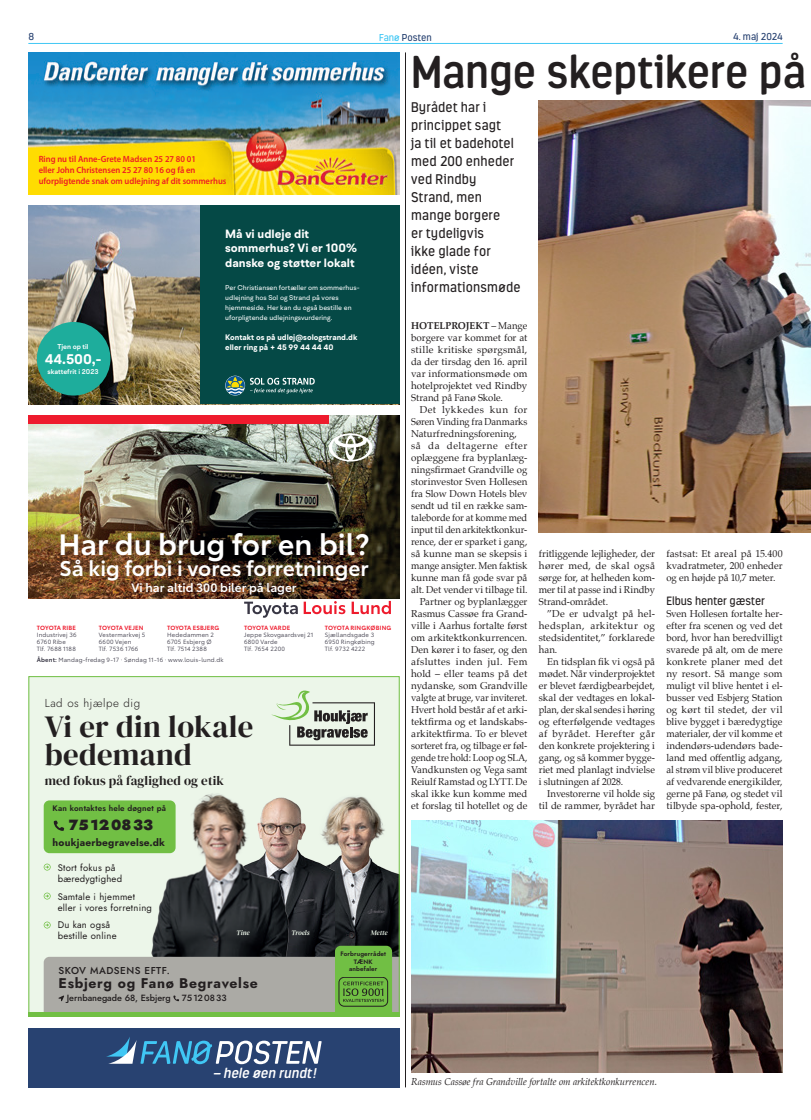
<style>
.page{position:relative;width:811px;height:1120px;background:#fff}
.page>*{position:absolute;margin:0;border:0;box-sizing:border-box;transform-origin:0 0}
.Overskrift_1{font:600 46px "Estandar Rounded";letter-spacing:-.01em;color:#231f20}
.t1{font:30.8px/27.7px "DM Serif Display";letter-spacing:.01em;color:#231f20}
.t2{font:600 29px "Toyota Type";color:#fff}
.t3{font:600 21px "Toyota Type";color:#fff}
.t4{font:900 14.8px "Jost";color:#231f20}
.t5{font:italic 600 14.2px "Estandar Rounded";color:#fff}
.Underrubrik{font:14px/18px "Estandar Rounded";letter-spacing:.01em;color:#231f20;scale:.96 1}
.t6{font:700 14px "Jost";letter-spacing:.05em;color:#231f20}
.t7{font:700 14px "BR Hendrix";color:#fff}
.t8{font:13px "DM Serif Display";letter-spacing:.01em;color:#231f20}
.t9{font:700 12px/14.4px "BR Hendrix";color:#fff}
.t10{font:600 12px "Toyota Type";color:#fff}
.Mellemrubrik{font:12px "Estandar Rounded";color:#231f20;scale:.96 1}
.t11{font:300 11.5px "Jost";letter-spacing:.05em;color:#231f20}
.t12{font:700 10.1px "Jost";letter-spacing:.02em;color:#231f20}
.Brødtekst{font:10px/12px "Palatino";color:#231f20;text-align:justify}
.Brødtekst-2{font:10px/12px "Palatino";color:#231f20;text-align:justify;scale:.96 1}
.Afsnit_efter_fane{font:10px/12px "Palatino";color:#231f20;text-align:justify}
.Afsnit_efter_fane-2{font:10px/12px "Palatino";color:#231f20;text-align:justify;scale:.96 1}
.Billedtekst{font:italic 10px "Palatino";letter-spacing:-.005em;color:#231f20;scale:.96 1}
.t13{font:10px "Estandar Rounded";color:#284271}
.t14{font:500 10px "Jost";letter-spacing:.05em;color:#231f20}
.t15{font:9.5px/11px "Jost";letter-spacing:.025em;color:#231f20}
.t16{font:600 9px/11px "Myriad Pro";color:#ee1d23;scale:.95 1}
.t17{font:500 9px "Jost";color:#231f20}
.t18{font:700 8px/9.9px "BR Hendrix";color:#fff}
.t19{font:600 8px "Jost";letter-spacing:.025em;color:#231f20}
.t20{font:7px/9.9px "BR Hendrix";color:#fff}
.t21{font:600 7px "BR Hendrix";color:#fff}
.t22{font:italic 7px "DM Serif Text";letter-spacing:-.005em;color:#ecf6e9}
.t23{font:600 6.4px/8px "Jost";letter-spacing:.025em;color:#231f20;text-align:center}
.t24{font:6px/7px "Toyota Type";letter-spacing:.02em;color:#383644}
.s1{color:#40c7f4}
.s2{font-weight:600;color:#ee1b2d}
.s3{font-weight:600}
.s4{font-weight:700}
</style>
<div class="page">
<hr style="left:28px;top:43px;width:754px;height:1px;background:#40c7f4">
<img style="left:29px;top:415px;width:371px;height:183px">
<div style="left:28px;top:415px;width:301px;height:8px;background:#ee1b2d"></div>
<svg style="left:329px;top:433px;width:43px;height:28px"></svg>
<svg style="left:244px;top:601px;width:54px;height:17px"></svg>
<svg style="left:304px;top:601px;width:41px;height:13px"></svg>
<svg style="left:351px;top:601px;width:40px;height:13px"></svg>
<img style="left:28px;top:206px;width:172px;height:198px">
<div style="left:200px;top:206px;width:200px;height:198px;background:#054946"></div>
<svg style="left:225px;top:376px;width:90px;height:19px"></svg>
<div style="left:37px;top:322px;width:73px;height:73px;background:#1ead9c;border-radius:50%"></div>
<div style="left:28px;top:676px;width:372px;height:340px;background:#ecf6e9"></div>
<img style="left:335px;top:796px;width:63px;height:150px">
<img style="left:290px;top:800px;width:45px;height:146px">
<img style="left:141px;top:793px;width:149px;height:153px">
<svg style="left:271px;top:690px;width:104px;height:56px"></svg>
<svg style="left:44px;top:863px;width:7px;height:7px"></svg>
<svg style="left:44px;top:892px;width:7px;height:7px"></svg>
<svg style="left:44px;top:921px;width:7px;height:7px"></svg>
<div style="left:44px;top:800px;width:132px;height:53px;background:#71bf44;border-radius:6px"></div>
<svg style="left:54px;top:820px;width:10px;height:11px"></svg>
<svg style="left:44px;top:946px;width:354px;height:66px"></svg>
<hr style="left:28px;top:1012px;width:372px;height:4px;background:#71bf44">
<img style="left:28px;top:52px;width:372px;height:142px">
<img style="left:539px;top:100px;width:272px;height:432px">
<div style="left:28px;top:1027px;width:372px;height:60px;background:#284271"></div>
<svg style="left:106px;top:1037px;width:216px;height:27px"></svg>
<hr style="left:405px;top:52px;width:1px;height:1035px;background:#231f20">
<img style="left:411px;top:820px;width:371px;height:252px">
<p class="t13" style="left:28px;top:31px;width:7px">8</p>
<p class="t13" style="left:379px;top:31px;width:54px"><span class="s1">Fanø</span> Posten</p>
<p class="t13" style="left:733px;top:31px;width:51px">4. maj 2024</p>
<p class="t16" style="left:39px;top:153px;width:199px">Ring nu til Anne-Grete Madsen 25 27 80 01<br>eller John Christensen 25 27 80 16 og få en uforpligtende snak om udlejning af dit sommerhus</p>
<p class="t21" style="left:57px;top:342px;width:33px">Tjen op til</p>
<p class="t7" style="left:45px;top:351px;width:58px">44.500,-</p>
<p class="t21" style="left:47px;top:367px;width:53px">skattefrit i 2023</p>
<p class="t9" style="left:225px;top:227px;width:133px">Må vi udleje dit sommerhus? Vi er 100% danske og støtter lokalt</p>
<p class="t20" style="left:225px;top:283px;width:136px">Per Christiansen fortæller om sommerhus&shy;udlejning hos Sol og Strand på vores hjemmeside. Her kan du også bestille en uforpligtende udlejningsvurdering.</p>
<p class="t18" style="left:225px;top:332px;width:134px">Kontakt os på udlej@sologstrand.dk eller ring på + 45 99 44 44 40</p>
<p class="t2" style="left:58px;top:523px;width:313px">Har du brug for en bil?</p>
<p class="t3" style="left:59px;top:553px;width:311px">Så kig forbi i vores forretninger</p>
<p class="t10" style="left:132px;top:579px;width:166px">Vi har altid 300 biler på lager</p>
<p class="t24" style="left:37px;top:623px;width:41px"><span class="s2">TOYOTA RIBE<br></span>Industrivej 36<br>6760 Ribe<br>Tlf. 7688 1188</p>
<p class="t24" style="left:325px;top:623px;width:68px"><span class="s2">TOYOTA RINGKØBING<br></span>Sjællandsgade 3<br>6950 Ringkøbing<br>Tlf. 9732 4222</p>
<p class="t24" style="left:167px;top:623px;width:54px"><span class="s2">TOYOTA ESBJERG<br></span>Hededammen 2<br>6705 Esbjerg Ø<br>Tlf. 7514 2388</p>
<p class="t24" style="left:99px;top:623px;width:48px"><span class="s2">TOYOTA VEJEN<br></span>Vestermarkvej 5<br>6600 Vejen<br>Tlf. 7536 1766</p>
<p class="t24" style="left:244px;top:623px;width:71px"><span class="s2">TOYOTA VARDE<br></span>Jeppe Skovgaardsvej 21<br>6800 Varde<br>Tlf. 7654 2200</p>
<p class="t24" style="left:37px;top:656px;width:188px"><span class="s3">Åbent:</span> Mandag-fredag 9-17 · Søndag 11-16 · www.louis-lund.dk</p>
<p class="t11" style="left:45px;top:695px;width:97px">Lad os hjælpe dig</p>
<p class="t1" style="left:45px;top:713px;width:210px">Vi er din lokale bedemand</p>
<p class="t8" style="left:45px;top:773px;width:181px">med fokus på faglighed og etik</p>
<p class="t4" style="left:69px;top:815px;width:85px">75120833</p>
<p class="t12" style="left:53px;top:835px;width:114px">houkjaerbegravelse.dk</p>
<p class="t19" style="left:53px;top:803px;width:115px">Kan kontaktes hele døgnet på</p>
<p class="t15" style="left:58px;top:862px;width:66px">Stort fokus på bæredygtighed</p>
<p class="t15" style="left:58px;top:891px;width:96px">Samtale i hjemmet eller i vores forretning</p>
<p class="t15" style="left:58px;top:920px;width:61px">Du kan også bestille online</p>
<p class="t22" style="left:237px;top:928px;width:15px">Tine</p>
<p class="t22" style="left:291px;top:928px;width:20px">Troels</p>
<p class="t22" style="left:371px;top:928px;width:18px">Mette</p>
<p class="t14" style="left:59px;top:964px;width:113px">SKOV MADSENS EFTF.</p>
<p class="t6" style="left:59px;top:973px;width:201px">Esbjerg og Fanø Begravelse</p>
<p class="t17" style="left:67px;top:992px;width:161px">Jernbanegade 68, Esbjerg 75120833</p>
<p class="t23" style="left:340px;top:950px;width:47px">Forbrugerrådet<br>TÆNK</p>
<p class="t23" style="left:349px;top:965px;width:30px">anbefaler</p>
<p class="Overskrift_1" style="left:411px;top:45px;width:397px">Mange skeptikere på</p>
<p class="Underrubrik" style="left:411px;top:98px;width:116px">Byrådet har i princippet sagt<br>ja til et badehotel med 200 enheder ved Rindby<br>Strand, men mange borgere<br>er tydeligvis<br>ikke glade for idéen, viste informationsmøde</p>
<p class="Afsnit_efter_fane-2" style="left:411px;top:319px;width:123px"><span class="s4">HOTELPROJEKT</span> – Mange borgere var kommet for at stille kritiske spørgsmål, da der tirsdag den 16. april var informationsmøde om hotelprojektet ved Rindby Strand på Fanø Skole.</p>
<p class="Brødtekst" style="left:411px;top:403px;width:118px;text-align:left;text-indent:9px">Det lykkedes kun for<br>Søren Vinding fra Danmarks<br>Naturfredningsforening, så da deltagerne efter oplæggene fra byplanlæg&shy;ningsfirmaet Grandville og storinvestor Sven Hollesen fra Slow Down Hotels blev sendt ud til en række sam&shy;taleborde for at komme med input til den arkitektkonkur&shy;rence, der er sparket i gang, så kunne man se skepsis i mange ansigter. Men faktisk kunne man få gode svar på alt. Det vender vi tilbage til.</p>
<p class="Brødtekst" style="left:411px;top:595px;width:118px;text-indent:9px">Partner og byplanlægger Rasmus Cassøe fra Grand&shy;ville i Aarhus fortalte først om arkitektkonkurrencen.<br>Den kører i to faser, og den afsluttes inden jul. Fem hold – eller teams på det nydanske, som Grandville valgte at bruge, var inviteret.<br>Hvert hold består af et arki&shy;tektfirma og et landskabs&shy;arkitektfirma. To er blevet sorteret fra, og tilbage er føl&shy;gende tre hold: Loop og SLA, Vandkunsten og Vega samt Reiulf Ramstad og LYTT. De skal ikke kun komme med et forslag til hotellet og de</p>
<p class="Brødtekst-2" style="left:539px;top:547px;width:123px">fritliggende lejligheder, der hører med, de skal også sørge for, at helheden kom&shy;mer til at passe ind i Rindby Strand-området.</p>
<p class="Brødtekst" style="left:539px;top:607px;width:118px;text-indent:9px">”De er udvalgt på hel&shy;hedsplan, arkitektur og stedsidentitet,” forklarede han.</p>
<p class="Brødtekst-2" style="left:539px;top:655px;width:123px;text-indent:9px">En tidsplan fik vi også på mødet. Når vinderprojektet er blevet færdigbearbejdet, skal der vedtages en lokal&shy;plan, der skal sendes i høring og efterfølgende vedtages af byrådet. Herefter går den konkrete projektering i gang, og så kommer bygge&shy;riet med planlagt indvielse i slutningen af 2028.</p>
<p class="Brødtekst-2" style="left:539px;top:787px;width:123px;text-align:right">Investorerne vil holde sig til de rammer, byrådet har</p>
<p class="Brødtekst" style="left:666px;top:547px;width:118px">fastsat: Et areal på 15.400 kvadratmeter, 200 enheder og en højde på 10,7 meter.</p>
<p class="Mellemrubrik" style="left:666px;top:593px;width:104px">Elbus henter gæster</p>
<p class="Afsnit_efter_fane" style="left:666px;top:607px;width:118px">Sven Hollesen fortalte her&shy;efter fra scenen og ved det bord, hvor han beredvilligt svarede på alt, om de mere konkrete planer med det ny resort. Så mange som muligt vil blive hentet i el&shy;busser ved Esbjerg Station og kørt til stedet, der vil blive bygget i bæredygtige materialer, der vil komme et indendørs-udendørs bade&shy;land med offentlig adgang, al strøm vil blive produceret af vedvarende energikilder, gerne på Fanø, og stedet vil tilbyde spa-ophold, fester,</p>
<p class="t5" style="left:213px;top:1065px;width:107px">– hele øen rundt!</p>
<p class="Billedtekst" style="left:411px;top:1073px;width:258px">Rasmus Cassøe fra Grandville fortalte om arkitektkonkurrencen.</p>
</div>
